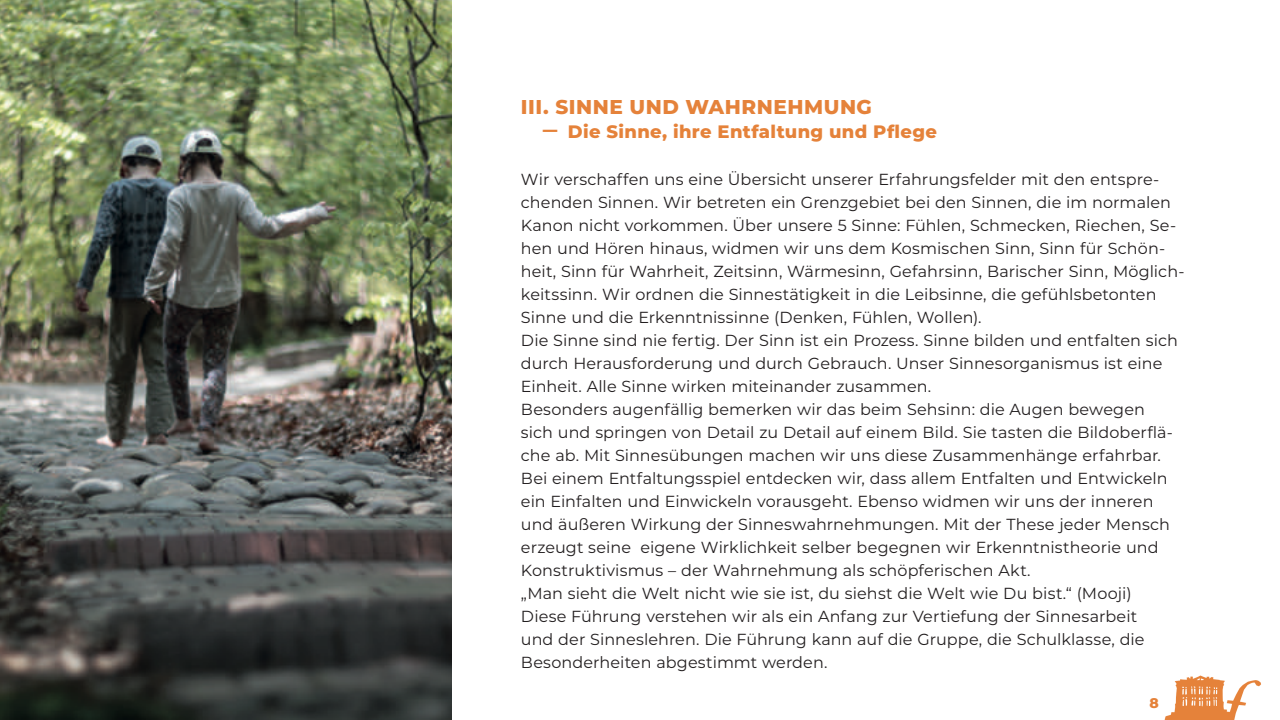
<style>
.page{position:relative;width:1280px;height:720px;background:#fff}
.page>*{position:absolute;margin:0;border:0;box-sizing:border-box;transform-origin:0 0}
.t1{font:800 20px "Montserrat";letter-spacing:.025em;color:#e5823a}
.t2{font:800 18px "Montserrat";letter-spacing:.02em;color:#e5823a}
.t3{font:16px/23px "Montserrat";letter-spacing:.005em;color:#231f20}
.t4{font:800 14px "Montserrat";color:#e5823a}
.s1{font-size:20px}
</style>
<div class="page">
<img style="left:1164px;top:675px;width:97px;height:45px">
<img style="left:0;top:0;width:452px;height:720px">
<p class="t1" style="left:521px;top:92px;width:353px">III. SINNE UND WAHRNEHMUNG</p>
<p class="t2" style="left:542px;top:118px;width:396px"><span class="s1">̶</span> Die Sinne, ihre Entfaltung und Pflege</p>
<p class="t3" style="left:521px;top:167px;width:665px">Wir verschaffen uns eine Übersicht unserer Erfahrungsfelder mit den entspre&shy;chenden Sinnen. Wir betreten ein Grenzgebiet bei den Sinnen, die im normalen Kanon nicht vorkommen. Über unsere 5 Sinne: Fühlen, Schmecken, Riechen, Se&shy;hen und Hören hinaus, widmen wir uns dem Kosmischen Sinn, Sinn für Schön&shy;heit, Sinn für Wahrheit, Zeitsinn, Wärmesinn, Gefahrsinn, Barischer Sinn, Möglich&shy;keitssinn. Wir ordnen die Sinnestätigkeit in die Leibsinne, die gefühlsbetonten Sinne und die Erkenntnissinne (Denken, Fühlen, Wollen).<br>Die Sinne sind nie fertig. Der Sinn ist ein Prozess. Sinne bilden und entfalten sich durch Herausforderung und durch Gebrauch. Unser Sinnesorganismus ist eine Einheit. Alle Sinne wirken miteinander zusammen.<br>Besonders augenfällig bemerken wir das beim Sehsinn: die Augen bewegen<br>sich und springen von Detail zu Detail auf einem Bild. Sie tasten die Bildoberflä&shy;che ab. Mit Sinnesübungen machen wir uns diese Zusammenhänge erfahrbar.<br>Bei einem Entfaltungsspiel entdecken wir, dass allem Entfalten und Entwickeln ein Einfalten und Einwickeln vorausgeht. Ebenso widmen wir uns der inneren und äußeren Wirkung der Sinneswahrnehmungen. Mit der These jeder Mensch erzeugt seine eigene Wirklichkeit selber begegnen wir Erkenntnistheorie und Konstruktivismus – der Wahrnehmung als schöpferischen Akt.<br>„Man sieht die Welt nicht wie sie ist, du siehst die Welt wie Du bist.“ (Mooji)<br>Diese Führung verstehen wir als ein Anfang zur Vertiefung der Sinnesarbeit<br>und der Sinneslehren. Die Führung kann auf die Gruppe, die Schulklasse, die Besonderheiten abgestimmt werden.</p>
<p class="t4" style="left:1149px;top:693px;width:11px">8</p>
</div>
